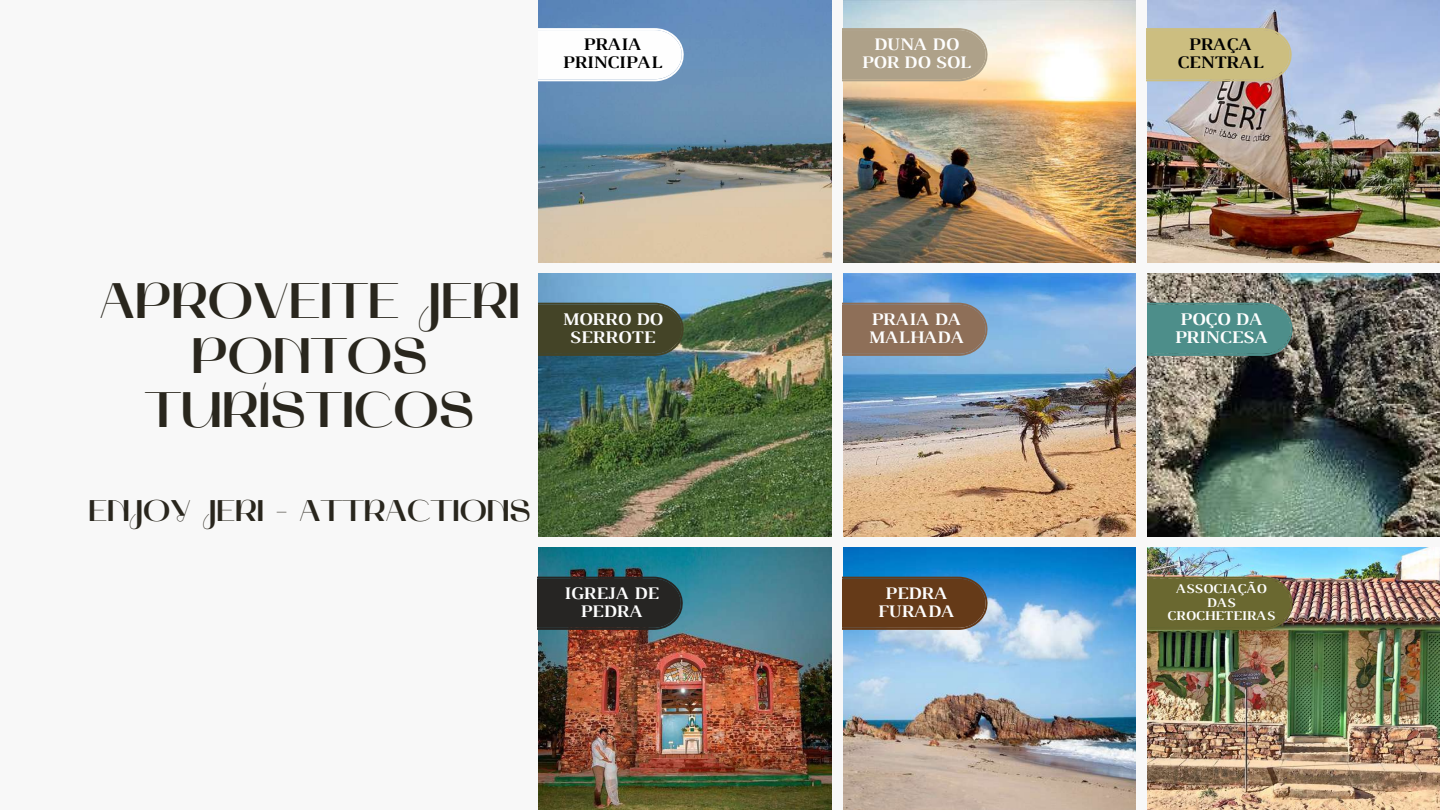
<style>
.page{position:relative;width:1440px;height:810px;background:#f8f8f8}
.page>*{position:absolute;margin:0;border:0;box-sizing:border-box;transform-origin:0 0}
.t1{font:700 50px/54.8px "Mak";color:#29261d;text-align:center}
.t2{font:700 30px "Mak";color:#29261d}
.t3{font:700 18.2px/18.2px "Luthier";color:#fefefe;text-align:center}
.t4{font:700 18px/18px "Luthier";color:#fefefe;text-align:center}
.t5{font:700 18px/18px "Luthier";color:#000;text-align:center}
.t6{font:700 13.6px/13.5px "Luthier";color:#fefefe;text-align:center}
</style>
<div class="page">
<img style="left:539px;top:0;width:292px;height:263px">
<img style="left:843px;top:0;width:293px;height:262px">
<img style="left:1148px;top:0;width:292px;height:262px">
<img style="left:539px;top:274px;width:292px;height:262px">
<img style="left:843px;top:274px;width:293px;height:262px">
<img style="left:1148px;top:274px;width:292px;height:262px">
<img style="left:539px;top:548px;width:292px;height:262px">
<img style="left:843px;top:548px;width:293px;height:262px">
<img style="left:1148px;top:548px;width:292px;height:262px">
<svg style="left:842px;top:577px;width:146px;height:53px;background:#654023"></svg>
<svg style="left:539px;top:28px;width:145px;height:53px"></svg>
<svg style="left:539px;top:303px;width:145px;height:53px;background:#46482e"></svg>
<svg style="left:538px;top:577px;width:145px;height:53px;background:#272a29"></svg>
<svg style="left:842px;top:28px;width:146px;height:53px;background:#b1a48c"></svg>
<svg style="left:842px;top:303px;width:146px;height:53px;background:#8d725f"></svg>
<svg style="left:1147px;top:28px;width:145px;height:53px;background:#cabd84"></svg>
<svg style="left:1147px;top:303px;width:146px;height:53px;background:#4f8c88"></svg>
<svg style="left:1147px;top:577px;width:146px;height:53px;background:#6b6832"></svg>
<p class="t5" style="left:562px;top:37px;width:101px">PRAIA<br>PRINCIPAL</p>
<h1 class="t1" style="left:99px;top:278px;width:423px">APROVEITE JERI<br>PONTOS<br>TURÍSTICOS</h1>
<h2 class="t2" style="left:89px;top:498px;width:444px">ENJOY JERI - ATTRACTIONS</h2>
<p class="t3" style="left:562px;top:311px;width:102px">MORRO DO<br>SERROTE</p>
<p class="t4" style="left:564px;top:585px;width:96px">IGREJA DE<br>PEDRA</p>
<p class="t4" style="left:861px;top:37px;width:111px">DUNA DO<br>POR DO SOL</p>
<p class="t5" style="left:1177px;top:37px;width:88px">PRAÇA<br>CENTRAL</p>
<p class="t4" style="left:868px;top:311px;width:97px;text-align:left">PRAIA DA<br>MALHADA</p>
<p class="t3" style="left:1174px;top:311px;width:95px">POÇO DA<br>PRINCESA</p>
<p class="t4" style="left:878px;top:585px;width:78px">PEDRA<br>FURADA</p>
<p class="t6" style="left:1167px;top:583px;width:109px">ASSOCIAÇÃO<br>DAS<br>CROCHETEIRAS</p>
</div>
